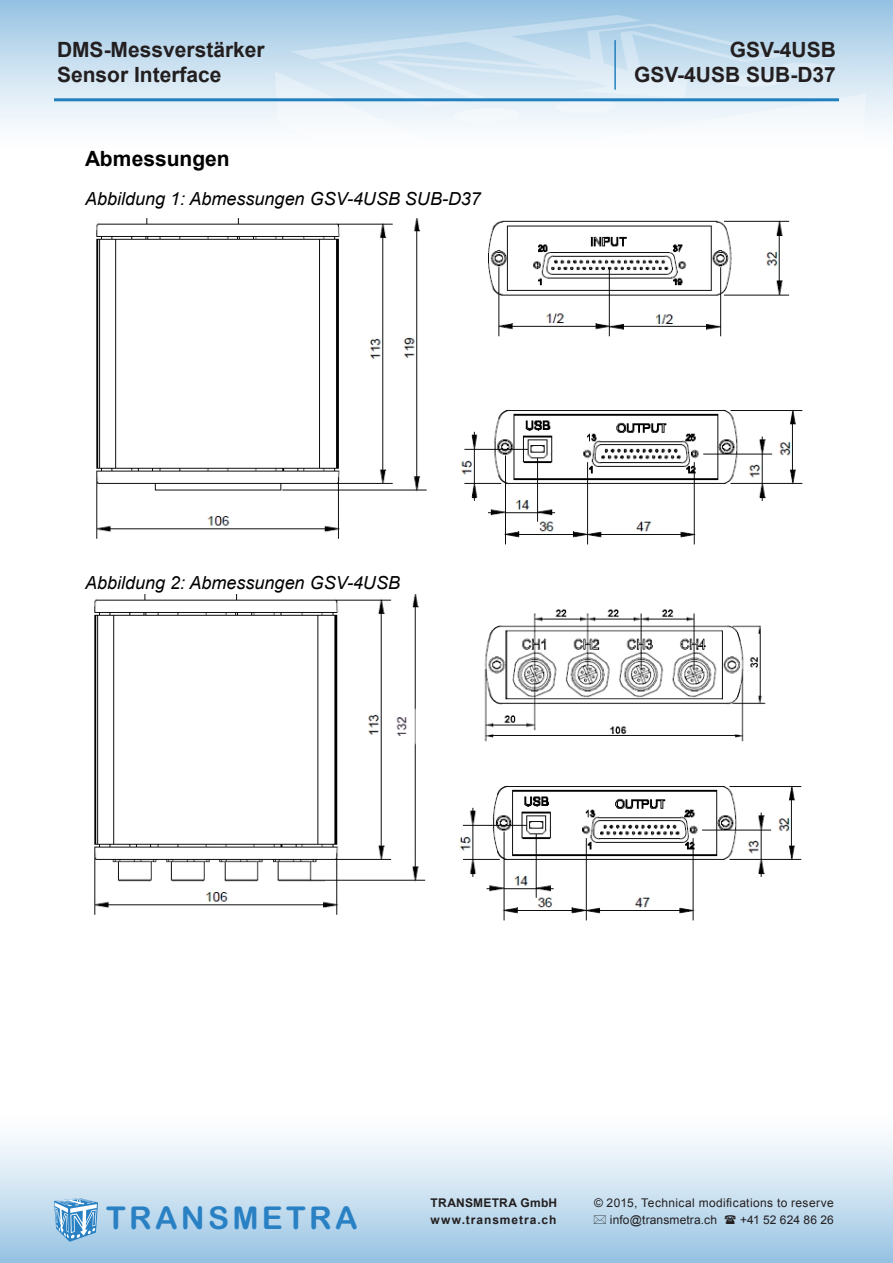
<style>
.page{position:relative;width:893px;height:1263px;background:#fff}
.page>*{position:absolute;margin:0;border:0;box-sizing:border-box;transform-origin:0 0}
.t1{font:31.5px "Arial Rounded MT Bold";letter-spacing:.105em;color:#2981c4}
.t2{font:700 21px "Arial";color:#231f20}
.t3{font:700 21px "Arial";color:#000}
.t4{font:italic 18px "Arial";color:#000}
.t5{font:12px "Arial";letter-spacing:.025em;color:#231f20}
.t6{font:700 12px "Arial";letter-spacing:.065em;color:#231f20}
.t7{font:700 12px "Arial";letter-spacing:.02em;color:#231f20}
.t8{font:12px "Arial";letter-spacing:.005em;color:#231f20}
</style>
<div class="page">
<div style="left:0;top:0;width:893px;height:170px;background:linear-gradient(to bottom,#9cc6e4,#fff)"></div>
<img style="left:267px;top:11px;width:615px;height:159px">
<div style="left:0;top:1093px;width:893px;height:170px;background:linear-gradient(to bottom,#fff,#9dc6e4)"></div>
<svg style="left:54px;top:1198px;width:44px;height:44px;background:#85b7dd"></svg>
<hr style="left:54px;top:98px;width:785px;height:3px;background:#2380be">
<hr style="left:614px;top:40px;width:2px;height:50px;background:#2380be">
<img style="left:96px;top:218px;width:707px;height:327px">
<img style="left:94px;top:595px;width:708px;height:326px">
<svg style="left:594px;top:1215px;width:12px;height:9px"></svg>
<svg style="left:725px;top:1215px;width:11px;height:9px"></svg>
<p class="t2" style="left:57px;top:35px;width:209px">DMS-Messverstärker</p>
<p class="t2" style="left:57px;top:60px;width:166px">Sensor Interface</p>
<p class="t3" style="left:85px;top:151px;width:146px">Abmessungen</p>
<p class="t4" style="left:85px;top:192px;width:397px">Abbildung 1: Abmessungen GSV-4USB SUB-D37</p>
<p class="t4" style="left:85px;top:576px;width:316px">Abbildung 2: Abmessungen GSV-4USB</p>
<p class="t2" style="left:730px;top:35px;width:108px">GSV-4USB</p>
<p class="t2" style="left:634px;top:60px;width:203px">GSV-4USB SUB-D37</p>
<p class="t1" style="left:106px;top:1199px;width:253px">TRANSMETRA</p>
<p class="t7" style="left:431px;top:1195px;width:128px">TRANSMETRA GmbH</p>
<p class="t5" style="left:594px;top:1195px;width:241px">© 2015, Technical modifications to reserve</p>
<p class="t6" style="left:431px;top:1212px;width:127px">www.transmetra.ch</p>
<p class="t5" style="left:610px;top:1212px;width:109px">info@transmetra.ch</p>
<p class="t8" style="left:740px;top:1212px;width:95px">+41 52 624 86 26</p>
</div>
